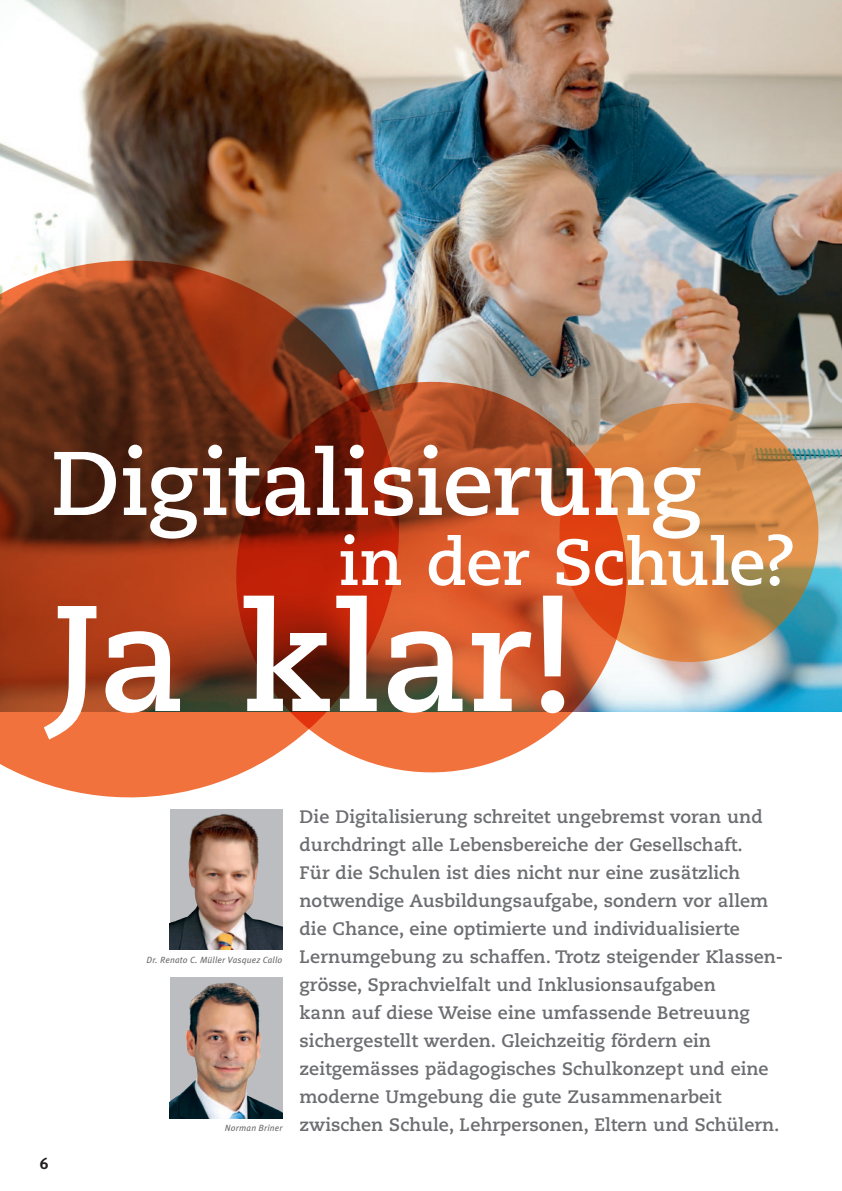
<style>
.page{position:relative;width:842px;height:1191px;background:#fff}
.page>*{position:absolute;margin:0;border:0;box-sizing:border-box;transform-origin:0 0}
.t1{font:700 150px "Caecilia";letter-spacing:-.005em;color:#fff}
.t2{font:700 90px "Caecilia";letter-spacing:-.005em;color:#fff}
.t3{font:700 65px "Caecilia";letter-spacing:-.005em;color:#fff}
.t4{font:700 18px/28px "Caecilia";letter-spacing:.005em;color:#6c6d70}
.t5{font:16px "Meta Plus Bold Caps";color:#231f20}
.t6{font:italic 9px "Meta Plus";letter-spacing:.02em;color:#6c6d70}
</style>
<div class="page">
<img style="left:0;top:0;width:842px;height:711px">
<img style="left:170px;top:977px;width:113px;height:141px">
<img style="left:170px;top:828px;width:113px;height:121px">
<svg style="left:649px;top:388px;width:184px;height:289px;background:#c19366"></svg>
<svg style="left:0;top:229px;width:430px;height:599px;background:#9e5f45"></svg>
<svg style="left:214px;top:359px;width:435px;height:436px;background:#b66243"></svg>
<h2 class="t2" style="left:51px;top:430px;width:652px">Digitalisierung</h2>
<h3 class="t3" style="left:339px;top:524px;width:458px">in der Schule?</h3>
<h1 class="t1" style="left:51px;top:570px;width:526px">Ja klar!</h1>
<p class="t5" style="left:40px;top:1154px;width:10px">6</p>
<p class="t6" style="left:147px;top:954px;width:137px">Dr. Renato C. Müller Vasquez Callo</p>
<p class="t6" style="left:225px;top:1122px;width:59px">Norman Briner</p>
<p class="t4" style="left:300px;top:803px;width:485px">Die Digitalisierung schreitet ungebremst voran und durchdringt alle Lebensbereiche der Gesellschaft.<br>Für die Schulen ist dies nicht nur eine zusätzlich notwendige Ausbildungsaufgabe, sondern vor allem die Chance, eine optimierte und individualisierte Lernumgebung zu schaffen. Trotz steigender Klassen&shy;grösse, Sprachvielfalt und Inklusionsaufgaben<br>kann auf diese Weise eine umfassende Betreuung sichergestellt werden. Gleichzeitig fördern ein zeitgemässes pädagogisches Schulkonzept und eine moderne Umgebung die gute Zusammenarbeit zwischen Schule, Lehrpersonen, Eltern und Schülern.</p>
</div>
